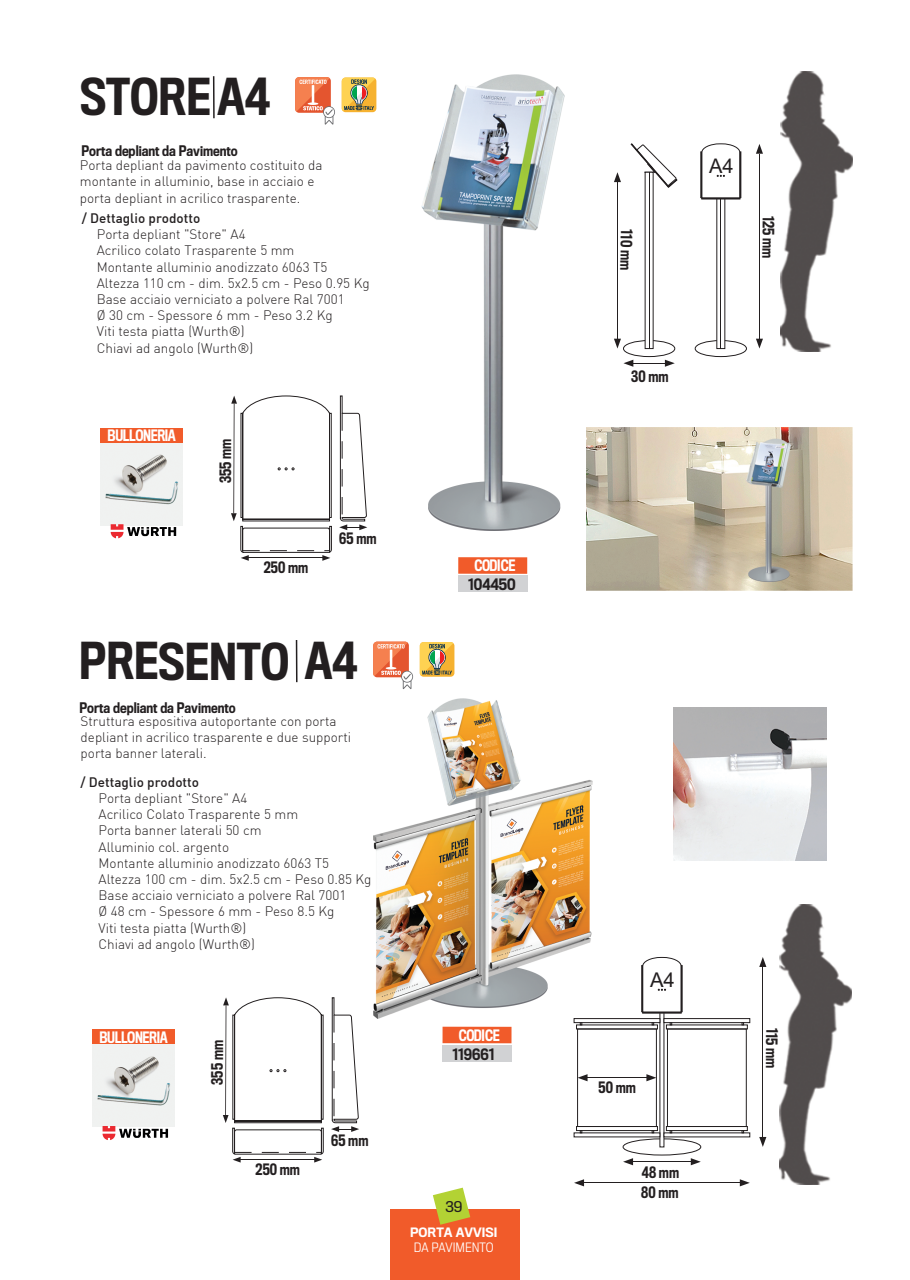
<style>
.page{position:relative;width:910px;height:1280px;background:#fff}
.page>*{position:absolute;margin:0;border:0;box-sizing:border-box;transform-origin:0 0}
.t1{font:500 46.95px "Titling Gothic FB Cond";color:#231f20}
.t2{font:20.25px "Arial";color:#231f20}
.t3{font:20.1px "Arial";color:#231f20}
.t4{font:500 14.55px/20px "Titling Gothic FB Cond";color:#231f20;scale:.93 1}
.t5{font:500 14.55px "Titling Gothic FB Cond";letter-spacing:-.03em;color:#fff;scale:.93 1}
.t6{font:500 14.55px "Titling Gothic FB Narrow";color:#231f20;scale:.93 1}
.t7{font:13.8px "Titling Gothic FB Narrow";color:#231f20;scale:1.1 1}
.t8{font:300 13.5px/16.2px "DIN";color:#231f20}
.t9{font:500 13.5px "Titling Gothic FB Cond";color:#231f20}
.t10{font:500 13.5px "DIN";color:#231f20}
.t11{font:500 12px "Titling Gothic FB Narrow";letter-spacing:.005em;color:#fff;scale:1.04 1}
.t12{font:300 12px "Titling Gothic FB Narrow";color:#fff;scale:1.04 1}
</style>
<div class="page">
<div style="left:458px;top:576px;width:69px;height:16px;background:#d1d2d4"></div>
<hr style="left:213px;top:76px;width:2px;height:42px;background:#231f20">
<div style="left:390px;top:1210px;width:130px;height:70px;background:#f15b2a"></div>
<svg style="left:433px;top:1187px;width:37px;height:38px"></svg>
<svg style="left:295px;top:77px;width:40px;height:48px"></svg>
<div style="left:342px;top:78px;width:34px;height:34px;background:#f6b230;border-radius:4px"></div>
<svg style="left:342px;top:78px;width:33px;height:35px"></svg>
<hr style="left:296px;top:640px;width:2px;height:42px;background:#231f20">
<img style="left:100px;top:442px;width:83px;height:83px">
<div style="left:100px;top:428px;width:83px;height:14px;background:#f15b2a"></div>
<svg style="left:111px;top:524px;width:65px;height:14px"></svg>
<img style="left:421px;top:74px;width:144px;height:456px">
<div style="left:458px;top:557px;width:69px;height:17px;background:#f15b2a"></div>
<img style="left:586px;top:427px;width:266px;height:163px">
<svg style="left:231px;top:396px;width:101px;height:165px"></svg>
<hr style="left:233px;top:404px;width:2px;height:109px;background:#231f20">
<svg style="left:339px;top:396px;width:28px;height:134px"></svg>
<svg style="left:373px;top:642px;width:40px;height:47px"></svg>
<div style="left:420px;top:642px;width:34px;height:35px;background:#f6b230;border-radius:4px"></div>
<svg style="left:420px;top:642px;width:33px;height:35px"></svg>
<img style="left:780px;top:71px;width:72px;height:280px">
<div style="left:695px;top:340px;width:52px;height:17px;border:1px solid #231f20;border-radius:50%"></div>
<svg style="left:623px;top:360px;width:10px;height:7px"></svg>
<svg style="left:665px;top:360px;width:10px;height:7px"></svg>
<hr style="left:628px;top:363px;width:42px;height:1px;background:#231f20">
<svg style="left:756px;top:144px;width:7px;height:10px"></svg>
<svg style="left:756px;top:339px;width:7px;height:10px"></svg>
<hr style="left:759px;top:154px;width:1px;height:185px;background:#231f20">
<svg style="left:716px;top:188px;width:9px;height:161px"></svg>
<hr style="left:720px;top:188px;width:1px;height:161px;background:#231f20">
<svg style="left:701px;top:143px;width:40px;height:56px"></svg>
<svg style="left:630px;top:143px;width:48px;height:46px"></svg>
<div style="left:623px;top:340px;width:52px;height:17px;border:1px solid #231f20;border-radius:50%"></div>
<svg style="left:645px;top:172px;width:9px;height:177px"></svg>
<hr style="left:649px;top:172px;width:1px;height:177px;background:#231f20">
<svg style="left:614px;top:172px;width:7px;height:10px"></svg>
<svg style="left:614px;top:339px;width:7px;height:10px"></svg>
<hr style="left:617px;top:182px;width:1px;height:157px;background:#231f20">
<img style="left:92px;top:1044px;width:83px;height:83px">
<div style="left:92px;top:1029px;width:83px;height:15px;background:#f15b2a"></div>
<svg style="left:103px;top:1126px;width:65px;height:14px"></svg>
<svg style="left:223px;top:997px;width:101px;height:165px"></svg>
<hr style="left:225px;top:1005px;width:1px;height:110px;background:#231f20">
<svg style="left:331px;top:997px;width:28px;height:135px"></svg>
<img style="left:374px;top:698px;width:219px;height:320px">
<img style="left:673px;top:707px;width:153px;height:153px">
<div style="left:623px;top:1138px;width:78px;height:17px;border:1px solid #231f20;border-radius:50%"></div>
<svg style="left:659px;top:1013px;width:5px;height:134px"></svg>
<svg style="left:574px;top:1018px;width:86px;height:5px"></svg>
<svg style="left:576px;top:1024px;width:82px;height:5px"></svg>
<svg style="left:574px;top:1132px;width:86px;height:5px"></svg>
<svg style="left:576px;top:1126px;width:82px;height:5px"></svg>
<div style="left:577px;top:1028px;width:80px;height:99px;border:1px solid #231f20"></div>
<svg style="left:623px;top:1158px;width:10px;height:7px"></svg>
<svg style="left:691px;top:1158px;width:10px;height:7px"></svg>
<svg style="left:578px;top:1074px;width:10px;height:7px"></svg>
<svg style="left:646px;top:1074px;width:10px;height:7px"></svg>
<hr style="left:587px;top:1077px;width:60px;height:1px;background:#231f20">
<hr style="left:632px;top:1161px;width:60px;height:1px;background:#231f20">
<svg style="left:574px;top:1179px;width:10px;height:7px"></svg>
<svg style="left:740px;top:1179px;width:10px;height:7px"></svg>
<hr style="left:583px;top:1182px;width:158px;height:1px;background:#231f20">
<svg style="left:759px;top:957px;width:7px;height:10px"></svg>
<svg style="left:759px;top:1137px;width:7px;height:10px"></svg>
<hr style="left:762px;top:967px;width:1px;height:170px;background:#231f20">
<div style="left:641px;top:965px;width:2px;height:47px;background:#fff;border:1px solid #231f20"></div>
<svg style="left:642px;top:956px;width:40px;height:57px"></svg>
<svg style="left:663px;top:1018px;width:87px;height:5px"></svg>
<svg style="left:666px;top:1024px;width:82px;height:5px"></svg>
<svg style="left:663px;top:1132px;width:87px;height:5px"></svg>
<svg style="left:666px;top:1126px;width:82px;height:5px"></svg>
<div style="left:667px;top:1028px;width:80px;height:99px;border:1px solid #231f20"></div>
<img style="left:779px;top:904px;width:73px;height:280px">
<div style="left:443px;top:1045px;width:69px;height:17px;background:#d1d2d4"></div>
<div style="left:442px;top:1027px;width:69px;height:16px;background:#f15b2a"></div>
<h1 class="t1" style="left:80px;top:68px;width:191px">STOREA4</h1>
<p class="t9" style="left:81px;top:142px;width:158px">Porta depliant da Pavimento</p>
<p class="t8" style="left:80px;top:157px;width:244px">Porta depliant da pavimento costituito da montante in alluminio, base in acciaio e porta depliant in acrilico trasparente.</p>
<p class="t10" style="left:82px;top:210px;width:120px">/ Dettaglio prodotto</p>
<p class="t8" style="left:97px;top:226px;width:274px">Porta depliant "Store" A4<br>Acrilico colato Trasparente 5 mm<br>Montante alluminio anodizzato 6063 T5<br>Altezza 110 cm - dim. 5x2.5 cm - Peso 0.95 Kg Base acciaio verniciato a polvere Ral 7001<br>Ø 30 cm - Spessore 6 mm - Peso 3.2 Kg<br>Viti testa piatta (Wurth®)<br>Chiavi ad angolo (Wurth®)</p>
<p class="t5" style="left:108px;top:427px;width:75px">BULLONERIA</p>
<p class="t4" style="left:215px;top:483px;width:49px;rotate:-90deg">355 mm</p>
<p class="t4" style="left:339px;top:528px;width:42px">65 mm</p>
<p class="t4" style="left:264px;top:557px;width:49px">250 mm</p>
<p class="t5" style="left:474px;top:557px;width:46px">CODICE</p>
<p class="t6" style="left:468px;top:575px;width:53px">104450</p>
<h1 class="t1" style="left:79px;top:633px;width:279px">PRESENTO A4</h1>
<p class="t9" style="left:79px;top:700px;width:158px">Porta depliant da Pavimento</p>
<p class="t8" style="left:81px;top:713px;width:272px">Struttura espositiva autoportante con porta depliant in acrilico trasparente e due supporti porta banner laterali.</p>
<p class="t10" style="left:81px;top:773px;width:120px">/ Dettaglio prodotto</p>
<p class="t8" style="left:99px;top:790px;width:274px">Porta depliant "Store" A4<br>Acrilico Colato Trasparente 5 mm<br>Porta banner laterali 50 cm<br>Alluminio col. argento<br>Montante alluminio anodizzato 6063 T5<br>Altezza 100 cm - dim. 5x2.5 cm - Peso 0.85 Kg<br>Base acciaio verniciato a polvere Ral 7001<br>Ø 48 cm - Spessore 6 mm - Peso 8.5 Kg<br>Viti testa piatta (Wurth®)<br>Chiavi ad angolo (Wurth®)</p>
<p class="t5" style="left:99px;top:1029px;width:75px">BULLONERIA</p>
<p class="t4" style="left:207px;top:1085px;width:49px;rotate:-90deg">355 mm</p>
<p class="t4" style="left:256px;top:1159px;width:49px">250 mm</p>
<p class="t4" style="left:331px;top:1130px;width:42px">65 mm</p>
<p class="t5" style="left:459px;top:1026px;width:46px">CODICE</p>
<p class="t6" style="left:452px;top:1045px;width:47px">119661</p>
<p class="t7" style="left:446px;top:1198px;width:17px">39</p>
<p class="t11" style="left:410px;top:1225px;width:86px">PORTA AVVISI</p>
<p class="t12" style="left:414px;top:1240px;width:78px">DA PAVIMENTO</p>
<p class="t4" style="left:637px;top:230px;width:45px;rotate:91deg">110 mm</p>
<p class="t4" style="left:631px;top:366px;width:42px">30 mm</p>
<h3 class="t3" style="left:709px;top:152px;width:26px">A4</h3>
<p class="t4" style="left:779px;top:216px;width:47px;rotate:91deg">125 mm</p>
<h2 class="t2" style="left:650px;top:966px;width:26px">A4</h2>
<p class="t4" style="left:598px;top:1077px;width:42px">50 mm</p>
<p class="t4" style="left:641px;top:1162px;width:42px">48 mm<br>80 mm</p>
<p class="t4" style="left:782px;top:1028px;width:45px;rotate:91deg">115 mm</p>
</div>
